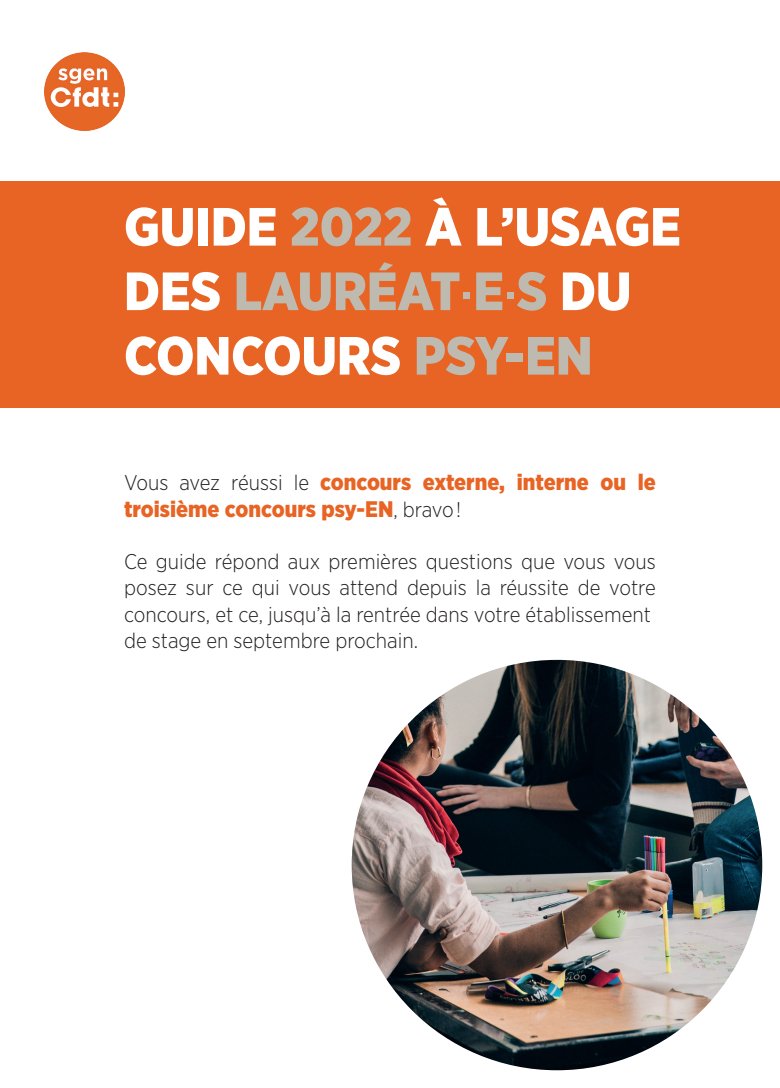
<style>
.page{position:relative;width:780px;height:1088px;background:#fff}
.page>*{position:absolute;margin:0;border:0;box-sizing:border-box;transform-origin:0 0}
.t1{font:900 53.75px/64.5px "Gotham Narrow";color:#fff}
.t2{font:900 22.5px/26.2px "Gotham Narrow";color:#e86424}
.t3{font:300 21.25px/26.2px "Gotham Narrow";color:#231f20;text-align:justify}
.s1{color:#bebaaf}
.s2{font-family:"Cabin";font-weight:400;color:#bebaaf}
.s3{font-weight:300;font-size:21.25px;color:#231f20}
</style>
<div class="page">
<img style="left:351px;top:660px;width:411px;height:410px;border-radius:205px">
<div style="left:0;top:181px;width:780px;height:226px;background:#e86424"></div>
<img style="left:45px;top:52px;width:79px;height:79px">
<p class="t1" style="left:124px;top:194px;width:558px">GUIDE <span class="s1">2022</span> À L’USAGE<br>DES <span class="s1">LAURÉAT</span><span class="s2">·</span><span class="s1">E</span><span class="s2">·</span><span class="s1">S</span> DU<br>CONCOURS <span class="s1">PSY-EN</span></p>
<p class="t2" style="left:124px;top:469px;width:533px"><span class="s3">Vous avez réussi le</span> concours externe, interne ou le troisième concours psy-EN<span class="s3">, bravo !</span></p>
<p class="t3" style="left:124px;top:548px;width:533px">Ce guide répond aux premières questions que vous vous posez sur ce qui vous attend depuis la réussite de votre concours, et ce, jusqu’à la rentrée dans votre établissement</p>
<p class="t3" style="left:124px;top:627px;width:295px">de stage en septembre prochain.</p>
</div>
